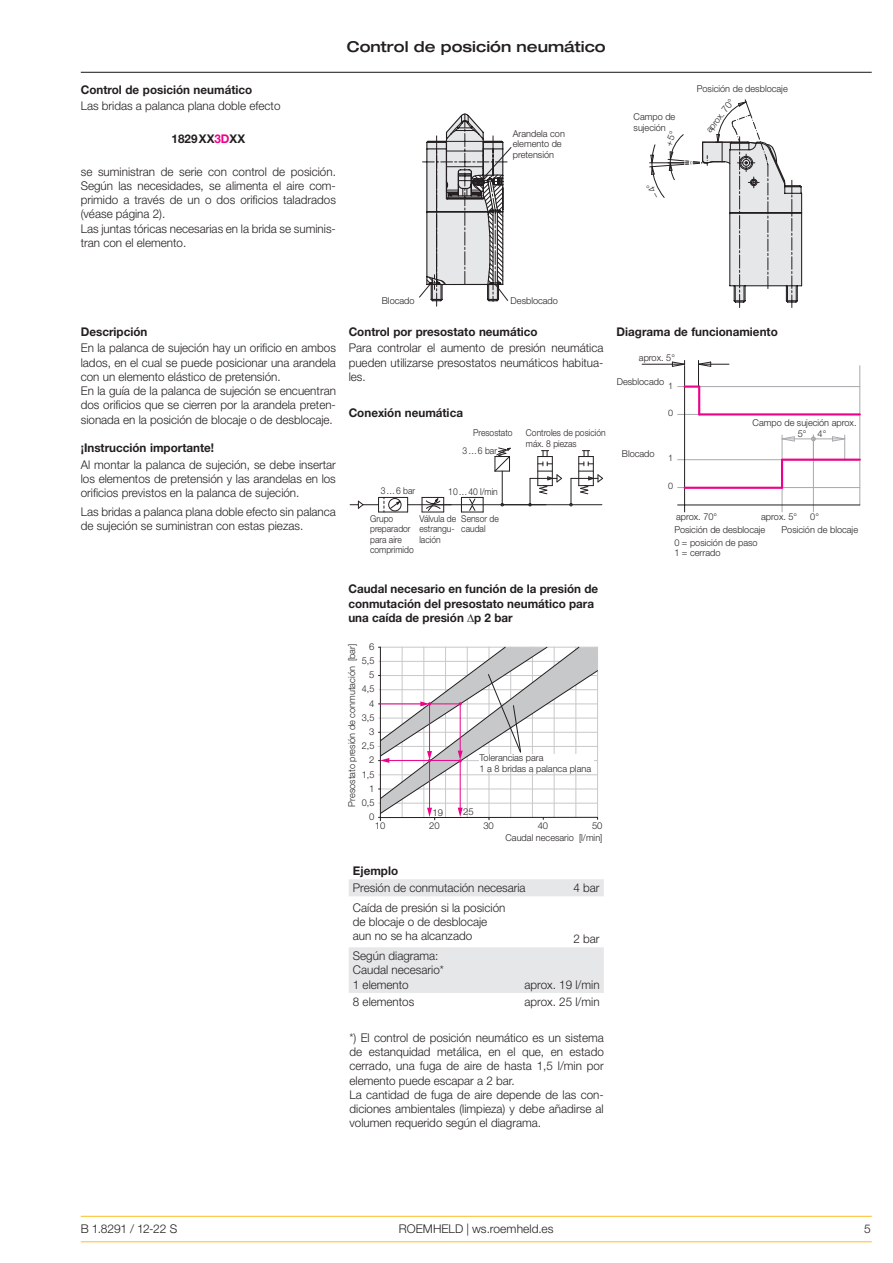
<style>
.page{position:relative;width:893px;height:1263px;background:#fff}
.page>*{position:absolute;margin:0;border:0;box-sizing:border-box;transform-origin:0 0}
.t1{font:500 expanded 15px "Helvetica Neue LT Pro";color:#231f20}
.t2{font:300 12px/14.2px "Helvetica Neue LT Pro";color:#231f20}
.t3{font:700 12px/14.2px "Helvetica Neue LT Pro";color:#231f20}
.t4{font:300 9.45px/10.5px "Helvetica Neue LT Pro";color:#231f20}
.t5{font:300 9.45px/10.5px "Helvetica Neue LT Pro";color:#231f20;scale:.9 1}
.t6{font:300 9px "Helvetica Neue LT Pro";color:#231f20}
.s1{color:#ed028c}
.s2{font-size:9.45px}
</style>
<div class="page">
<hr style="left:81px;top:72px;width:791px;height:1px;background:#231f20">
<hr style="left:502px;top:471px;width:1px;height:34px;background:#231f20">
<hr style="left:502px;top:504px;width:100px;height:1px;background:#231f20">
<svg style="left:494px;top:447px;width:17px;height:25px"></svg>
<svg style="left:350px;top:497px;width:58px;height:16px"></svg>
<svg style="left:569px;top:450px;width:34px;height:56px"></svg>
<svg style="left:528px;top:450px;width:35px;height:56px"></svg>
<hr style="left:408px;top:504px;width:94px;height:1px;background:#231f20">
<hr style="left:503px;top:504px;width:43px;height:1px;background:#231f20">
<svg style="left:422px;top:497px;width:29px;height:16px"></svg>
<div style="left:388px;top:498px;width:13px;height:13px;border:1px solid #231f20;border-radius:50%"></div>
<svg style="left:461px;top:497px;width:23px;height:16px"></svg>
<hr style="left:813px;top:439px;width:32px;height:1px;background:#a8a9ad">
<hr style="left:813px;top:460px;width:1px;height:52px;background:#a8a9ad">
<svg style="left:783px;top:436px;width:12px;height:5px"></svg>
<hr style="left:782px;top:439px;width:31px;height:1px;background:#a8a9ad">
<hr style="left:782px;top:435px;width:1px;height:77px;background:#a8a9ad">
<svg style="left:811px;top:435px;width:4px;height:24px"></svg>
<svg style="left:832px;top:435px;width:13px;height:24px"></svg>
<hr style="left:859px;top:366px;width:1px;height:139px;background:#a8a9ad">
<hr style="left:698px;top:364px;width:31px;height:1px;background:#231f20">
<hr style="left:642px;top:364px;width:43px;height:1px;background:#231f20">
<hr style="left:678px;top:459px;width:182px;height:1px;background:#a8a9ad">
<hr style="left:678px;top:487px;width:182px;height:1px;background:#a8a9ad">
<svg style="left:672px;top:360px;width:39px;height:27px"></svg>
<hr style="left:678px;top:386px;width:182px;height:1px;background:#a8a9ad">
<hr style="left:678px;top:414px;width:174px;height:1px;background:#a8a9ad">
<hr style="left:684px;top:366px;width:1px;height:146px;background:#231f20">
<hr style="left:678px;top:504px;width:182px;height:1px;background:#231f20">
<hr style="left:685px;top:385px;width:14px;height:3px;background:#ed028c">
<hr style="left:698px;top:387px;width:2px;height:27px;background:#ed028c">
<hr style="left:699px;top:413px;width:161px;height:2px;background:#ed028c">
<hr style="left:782px;top:459px;width:78px;height:2px;background:#ed028c">
<hr style="left:781px;top:460px;width:2px;height:28px;background:#ed028c">
<hr style="left:685px;top:487px;width:97px;height:2px;background:#ed028c">
<hr style="left:380px;top:647px;width:1px;height:174px;background:#231f20">
<hr style="left:81px;top:1241px;width:791px;height:1px;background:#fdbd26">
<hr style="left:81px;top:1216px;width:791px;height:1px;background:#fdbd26">
<svg style="left:349px;top:879px;width:255px;height:114px"></svg>
<svg style="left:419px;top:113px;width:93px;height:193px"></svg>
<svg style="left:378px;top:647px;width:220px;height:173px"></svg>
<svg style="left:649px;top:99px;width:154px;height:209px"></svg>
<p class="t1" style="left:347px;top:37px;width:261px">Control de posición neumático</p>
<p class="t3" style="left:81px;top:82px;width:173px">Control de posición neumático</p>
<p class="t2" style="left:81px;top:98px;width:201px">Las bridas a palanca plana doble efecto</p>
<p class="t3" style="left:172px;top:131px;width:75px">1829XX<span class="s1">3D</span>XX</p>
<p class="t2" style="left:81px;top:164px;width:257px">se suministran de serie con control de posición.<br>Según las necesidades, se alimenta el aire com&shy;primido a través de un o dos orificios taladrados (véase página 2).<br>Las juntas tóricas necesarias en la brida se suminis&shy;tran con el elemento.</p>
<p class="t4" style="left:513px;top:128px;width:54px">Arandela con elemento de pretensión</p>
<p class="t4" style="left:634px;top:111px;width:43px">Campo de sujeción</p>
<p class="t4" style="left:697px;top:83px;width:93px">Posición de desblocaje</p>
<p class="t6" style="left:704px;top:128px;width:41px;rotate:-52deg">aprox. <span class="s2">70°</span></p>
<p class="t4" style="left:382px;top:295px;width:34px">Blocado</p>
<p class="t4" style="left:511px;top:295px;width:49px">Desblocado</p>
<p class="t3" style="left:349px;top:324px;width:190px">Control por presostato neumático</p>
<p class="t2" style="left:349px;top:341px;width:256px;text-align:justify">Para controlar el aumento de presión neumática pueden utilizarse presostatos neumáticos habitua&shy;les.</p>
<p class="t3" style="left:81px;top:324px;width:68px">Descripción</p>
<p class="t2" style="left:81px;top:341px;width:257px">En la palanca de sujeción hay un orificio en ambos lados, en el cual se puede posicionar una arandela con un elemento elástico de pretensión.<br>En la guía de la palanca de sujeción se encuentran dos orificios que se cierren por la arandela preten&shy;sionada en la posición de blocaje o de desblocaje.</p>
<p class="t3" style="left:81px;top:440px;width:135px">¡Instrucción importante!</p>
<p class="t2" style="left:81px;top:457px;width:257px;text-align:justify">Al montar la palanca de sujeción, se debe insertar los elementos de pretensión y las arandelas en los orificios previstos en la palanca de sujeción.</p>
<p class="t2" style="left:81px;top:504px;width:257px">Las bridas a palanca plana doble efecto sin palanca de sujeción se suministran con estas piezas.</p>
<p class="t5" style="left:370px;top:513px;width:50px">Grupo preparador para aire comprimido</p>
<p class="t3" style="left:349px;top:405px;width:116px">Conexión neumática</p>
<p class="t5" style="left:526px;top:427px;width:90px">Controles de posición máx. 8 piezas</p>
<p class="t5" style="left:473px;top:427px;width:45px">Presostato</p>
<p class="t5" style="left:463px;top:445px;width:40px">3…6 bar</p>
<p class="t5" style="left:381px;top:485px;width:40px">3…6 bar</p>
<p class="t5" style="left:448px;top:486px;width:57px">10…40 l/min</p>
<p class="t5" style="left:419px;top:513px;width:42px">Válvula de estrangu&shy;lación</p>
<p class="t5" style="left:461px;top:513px;width:43px">Sensor de caudal</p>
<p class="t3" style="left:348px;top:582px;width:251px">Caudal necesario en función de la presión de conmutación del presostato neumático para una caída de presión p 2 bar</p>
<p class="t4" style="left:362px;top:639px;width:14px;line-height:14.2px;text-align:right">6<br>5,5</p>
<p class="t4" style="left:362px;top:683px;width:14px">4,5</p>
<p class="t4" style="left:362px;top:712px;width:14px">3,5</p>
<p class="t4" style="left:362px;top:740px;width:14px">2,5</p>
<p class="t4" style="left:362px;top:769px;width:14px">1,5</p>
<p class="t4" style="left:362px;top:797px;width:14px">0,5</p>
<p class="t4" style="left:346px;top:806px;width:164px;rotate:-90deg">Presostato presión de conmutación [bar]</p>
<p class="t4" style="left:369px;top:669px;width:7px">5</p>
<p class="t4" style="left:369px;top:698px;width:7px">4</p>
<p class="t4" style="left:369px;top:726px;width:7px">3</p>
<p class="t4" style="left:479px;top:752px;width:113px">Tolerancias para<br>1 a 8 bridas a palanca plana</p>
<p class="t4" style="left:369px;top:755px;width:7px">2</p>
<p class="t4" style="left:369px;top:783px;width:7px">1</p>
<p class="t4" style="left:432px;top:807px;width:12px">19</p>
<p class="t4" style="left:463px;top:806px;width:12px">25</p>
<p class="t4" style="left:369px;top:811px;width:7px">0</p>
<p class="t4" style="left:375px;top:820px;width:12px">10</p>
<p class="t4" style="left:429px;top:820px;width:12px">20</p>
<p class="t4" style="left:483px;top:820px;width:12px">30</p>
<p class="t4" style="left:538px;top:820px;width:12px">40</p>
<p class="t4" style="left:592px;top:820px;width:12px">50</p>
<p class="t4" style="left:505px;top:832px;width:98px">Caudal necesario [l/min]</p>
<p class="t3" style="left:353px;top:863px;width:47px">Ejemplo</p>
<p class="t2" style="left:353px;top:880px;width:174px">Presión de conmutación necesaria</p>
<p class="t2" style="left:573px;top:880px;width:28px">4 bar</p>
<p class="t2" style="left:353px;top:900px;width:154px">Caída de presión si la posición de blocaje o de desblocaje aun no se ha alcanzado</p>
<p class="t2" style="left:573px;top:931px;width:28px">2 bar</p>
<p class="t2" style="left:353px;top:948px;width:93px">Según diagrama:<br>Caudal necesario*<br>1 elemento</p>
<p class="t2" style="left:524px;top:977px;width:77px">aprox. 19 l/min</p>
<p class="t2" style="left:353px;top:994px;width:63px">8 elementos</p>
<p class="t2" style="left:524px;top:994px;width:77px">aprox. 25 l/min</p>
<p class="t2" style="left:350px;top:1030px;width:256px">*) El control de posición neumático es un sistema de estanquidad metálica, en el que, en estado cerrado, una fuga de aire de hasta 1,5 l/min por elemento puede escapar a 2 bar.<br>La cantidad de fuga de aire depende de las con&shy;diciones ambientales (limpieza) y debe añadirse al volumen requerido según el diagrama.</p>
<p class="t3" style="left:617px;top:324px;width:163px">Diagrama de funcionamiento</p>
<p class="t4" style="left:639px;top:352px;width:38px">aprox. 5°</p>
<p class="t4" style="left:617px;top:376px;width:49px">Desblocado</p>
<p class="t6" style="left:668px;top:380px;width:6px">1</p>
<p class="t4" style="left:622px;top:448px;width:34px">Blocado</p>
<p class="t6" style="left:668px;top:407px;width:6px">0</p>
<p class="t6" style="left:668px;top:452px;width:6px">1</p>
<p class="t6" style="left:668px;top:480px;width:6px">0</p>
<p class="t4" style="left:798px;top:416px;width:60px;line-height:11.1px;text-indent:-45px">Campo de sujeción aprox.<br>5° 4°</p>
<p class="t4" style="left:676px;top:511px;width:43px">aprox. 70°</p>
<p class="t4" style="left:761px;top:511px;width:38px">aprox. 5°</p>
<p class="t4" style="left:810px;top:511px;width:10px">0°</p>
<p class="t4" style="left:674px;top:524px;width:93px">Posición de desblocaje</p>
<p class="t4" style="left:781px;top:524px;width:78px">Posición de blocaje</p>
<p class="t4" style="left:674px;top:537px;width:85px">0 = posición de paso<br>1 = cerrado</p>
<p class="t2" style="left:81px;top:1221px;width:98px">B 1.8291 / 12-22 S</p>
<p class="t2" style="left:399px;top:1221px;width:156px">ROEMHELD | ws.roemheld.es</p>
<p class="t2" style="left:864px;top:1221px;width:8px">5</p>
</div>
